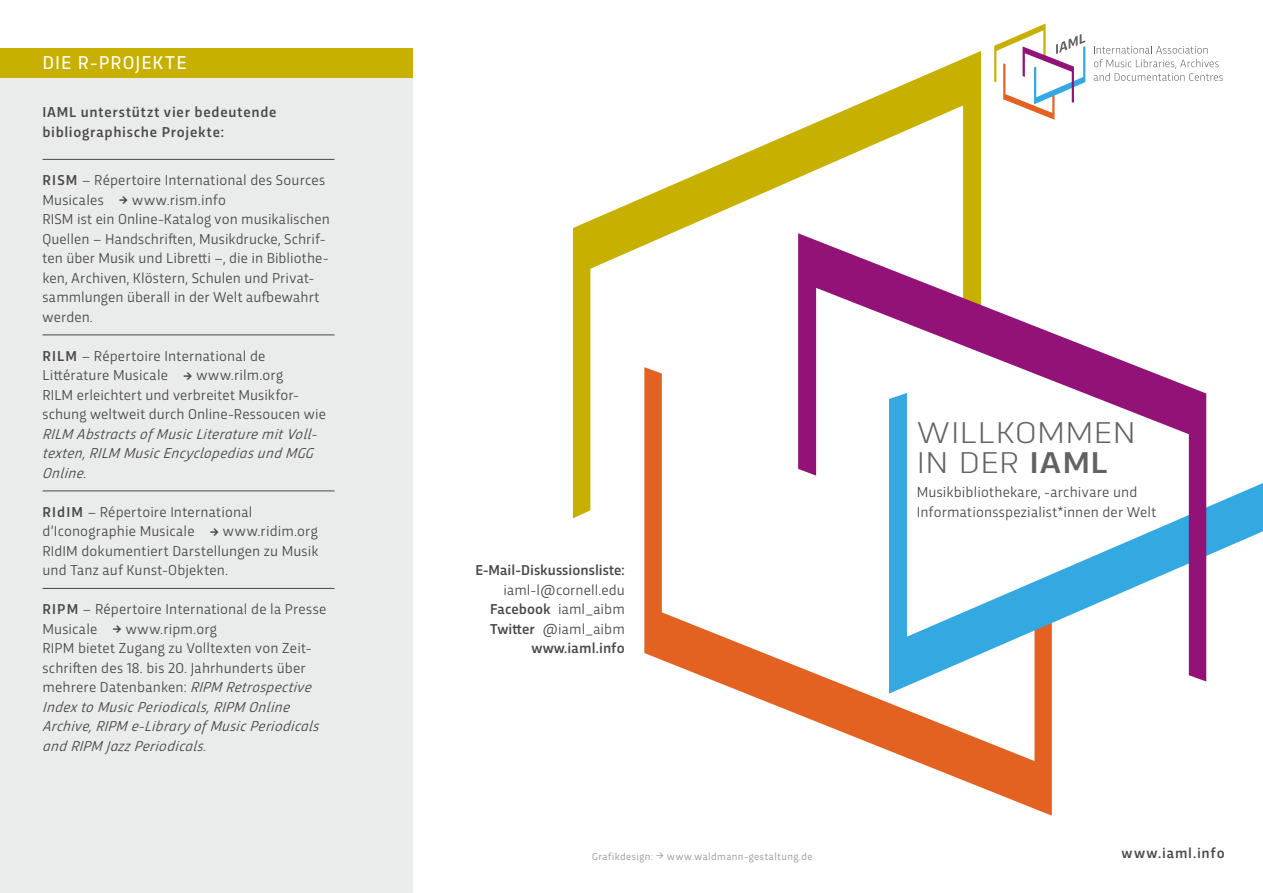
<style>
.page{position:relative;width:1263px;height:893px;background:#fff}
.page>*{position:absolute;margin:0;border:0;box-sizing:border-box;transform-origin:0 0}
.t1{font:300 31.5px/30.3px "Trasandina";letter-spacing:.015em;color:#626261;scale:1.15 1}
.t2{font:19.5px "Trasandina";letter-spacing:.055em;color:#fff}
.t3{font:15px/19.5px "Trasandina";letter-spacing:.01em;color:#484847}
.t4{font:italic 15px/19.5px "Trasandina";color:#484847}
.t5{font:500 15px/19.5px "Trasandina";letter-spacing:.045em;color:#484847}
.t6{font:500 15px "Trasandina";letter-spacing:.005em;color:#484847}
.t7{font:500 15px "Trasandina";letter-spacing:.065em;color:#484847}
.t8{font:10.5px "Trasandina";letter-spacing:.05em;color:#919291}
.s1{font-weight:500}
.s2{font-style:normal}
</style>
<div class="page">
<div style="left:0;top:49px;width:412px;height:844px;background:#eaebeb"></div>
<svg style="left:644px;top:518px;width:408px;height:298px"></svg>
<svg style="left:573px;top:51px;width:408px;height:467px"></svg>
<svg style="left:889px;top:393px;width:374px;height:301px"></svg>
<svg style="left:798px;top:233px;width:408px;height:448px"></svg>
<div style="left:0;top:49px;width:412px;height:29px;background:#c8b000"></div>
<hr style="left:43px;top:159px;width:292px;height:1px;background:#484847">
<hr style="left:43px;top:334px;width:292px;height:1px;background:#484847">
<hr style="left:43px;top:490px;width:292px;height:1px;background:#484847">
<hr style="left:43px;top:588px;width:292px;height:1px;background:#484847">
<svg style="left:994px;top:24px;width:91px;height:96px"></svg>
<svg style="left:1094px;top:46px;width:129px;height:35px"></svg>
<h2 class="t2" style="left:43px;top:48px;width:145px">DIE R-PROJEKTE</h2>
<p class="t5" style="left:43px;top:101px;width:235px">IAML unterstützt vier bedeutende bibliographische Projekte:</p>
<p class="t3" style="left:43px;top:169px;width:284px"><span class="s1">RISM</span> – Répertoire International des Sources<br>Musicales</p>
<p class="t3" style="left:43px;top:189px;width:289px;text-indent:90px">www.rism.info<br>RISM ist ein Online-Katalog von musikalischen Quellen – Handschriften, Musikdrucke, Schrif&shy;ten über Musik und Libretti –, die in Bibliothe&shy;ken, Archiven, Klöstern, Schulen und Privat&shy;sammlungen überall in der Welt aufbewahrt werden.</p>
<p class="t3" style="left:43px;top:345px;width:224px"><span class="s1">RILM</span> – Répertoire International de<br>Littérature Musicale</p>
<p class="t3" style="left:43px;top:364px;width:285px;text-indent:154px">www.rilm.org<br>RILM erleichtert und verbreitet Musikfor&shy;schung weltweit durch Online-Ressoucen wie</p>
<p class="t4" style="left:43px;top:423px;width:279px">RILM Abstracts of Music Literature mit Voll&shy;texten, RILM Music Encyclopedias und MGG<br>Online.</p>
<p class="t3" style="left:43px;top:501px;width:211px"><span class="s1">RIdIM</span> – Répertoire International d’Iconographie Musicale</p>
<p class="t3" style="left:43px;top:520px;width:277px;text-align:justify;text-indent:180px">www.ridim.org RIdIM dokumentiert Darstellungen zu Musik und Tanz auf Kunst-Objekten.</p>
<p class="t3" style="left:43px;top:598px;width:285px"><span class="s1">RIPM</span> – Répertoire International de la Presse<br>Musicale</p>
<p class="t4" style="left:43px;top:618px;width:281px;text-indent:83px"><span class="s2">www.ripm.org<br>RIPM bietet Zugang zu Volltexten von Zeit&shy;schriften des 18. bis 20. Jahrhunderts über mehrere Datenbanken:</span> RIPM Retrospective Index to Music Periodicals, RIPM Online Archive, RIPM e- Library of Music Periodicals and RIPM Jazz Periodicals.</p>
<p class="t6" style="left:475px;top:559px;width:151px">E-Mail-Diskussionsliste:</p>
<p class="t3" style="left:490px;top:579px;width:136px;text-align:right">iaml-l@cornell.edu<br><span class="s1">Facebook</span> iaml_aibm<br><span class="s1">Twitter</span> @iaml_aibm <span class="s1">www.iaml.info</span></p>
<p class="t8" style="left:592px;top:848px;width:62px">Grafikdesign:</p>
<p class="t8" style="left:667px;top:848px;width:147px">www.waldmann-gestaltung.de</p>
<h1 class="t1" style="left:917px;top:415px;width:192px">WILLKOMMEN<br>IN DER <span class="s1">IAML</span></h1>
<p class="t3" style="left:917px;top:481px;width:241px">Musikbibliothekare, -archivare und<br>Informationsspezialist*innen der Welt</p>
<p class="t7" style="left:1121px;top:842px;width:105px">www.iaml.info</p>
</div>
